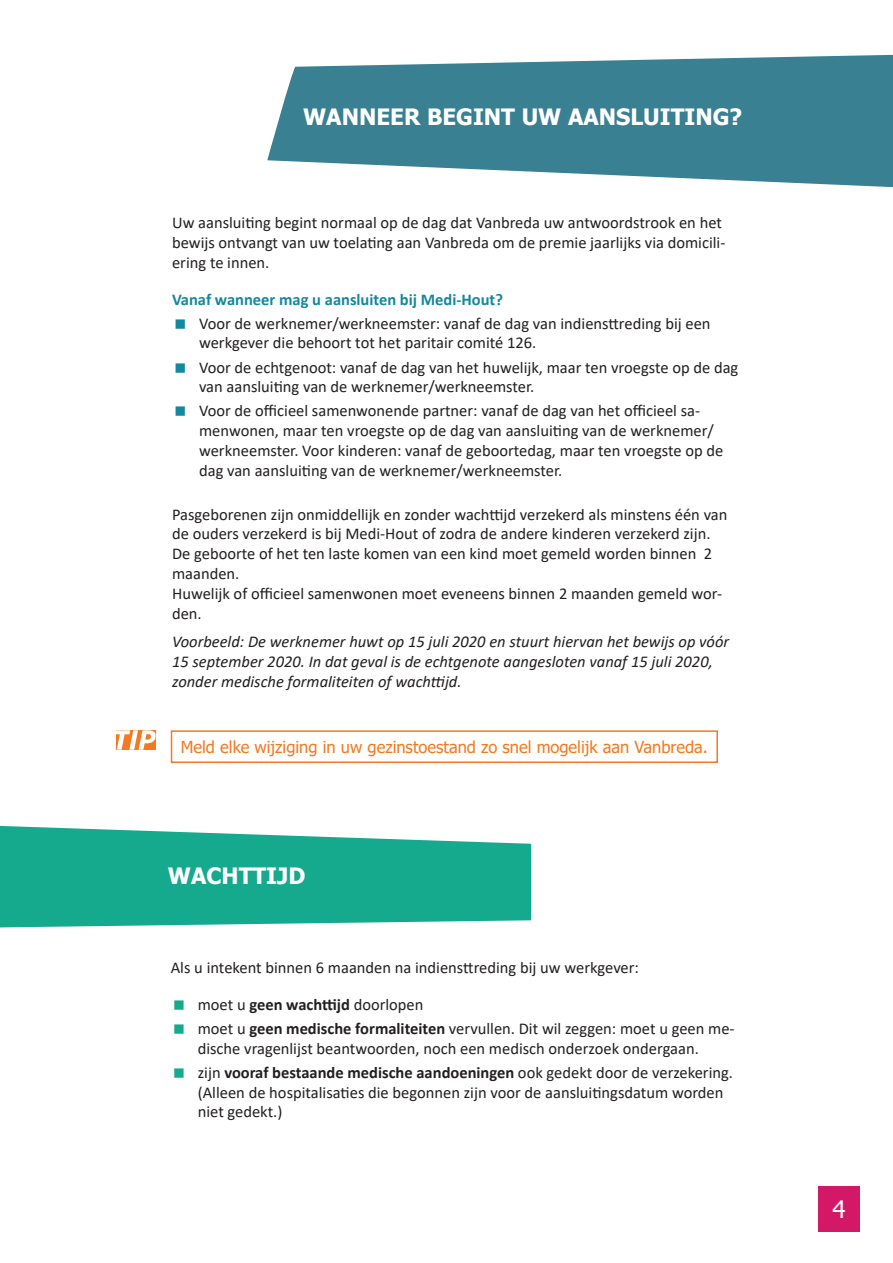
<style>
.page{position:relative;width:893px;height:1263px;background:#fff}
.page>*{position:absolute;margin:0;border:0;box-sizing:border-box;transform-origin:0 0}
.t1{font:24px "Tahoma";color:#fff}
.t2{font:700 22.5px "Tahoma";color:#fff}
.t3{font:16.5px/19.8px "Calibri";color:#231f20}
.t4{font:italic 16.5px/19.8px "Calibri";color:#231f20}
.t5{font:16.5px "Tahoma";color:#f47921}
.t6{font:700 16.5px "Calibri";color:#13889f}
.s1{font-weight:700}
</style>
<div class="page">
<svg style="left:267px;top:54px;width:626px;height:134px;fill:#398092"></svg>
<svg style="left:116px;top:730px;width:40px;height:20px"></svg>
<div style="left:171px;top:730px;width:547px;height:33px;border:2px solid #f47921"></div>
<svg style="left:0;top:826px;width:531px;height:101px;background:#30b39b"></svg>
<div style="left:818px;top:1186px;width:41px;height:46px;background:#d41868"></div>
<p class="t2" style="left:303px;top:101px;width:441px">WANNEER BEGINT UW AANSLUITING?</p>
<p class="t3" style="left:172px;top:212px;width:555px">Uw aansluiting begint normaal op de dag dat Vanbreda uw antwoordstrook en het bewijs ontvangt van uw toelating aan Vanbreda om de premie jaarlijks via domicili&shy;ëring te innen.</p>
<p class="t6" style="left:172px;top:287px;width:332px">Vanaf wanneer mag u aansluiten bij Medi-Hout?</p>
<p class="t3" style="left:199px;top:313px;width:513px">Voor de werknemer/werkneemster: vanaf de dag van indiensttreding bij een werkgever die behoort tot het paritair comité 126.</p>
<p class="t3" style="left:199px;top:357px;width:541px">Voor de echtgenoot: vanaf de dag van het huwelijk, maar ten vroegste op de dag van aansluiting van de werknemer/werkneemster.</p>
<p class="t3" style="left:199px;top:401px;width:526px">Voor de officieel samenwonende partner: vanaf de dag van het officieel sa&shy;menwonen, maar ten vroegste op de dag van aansluiting van de werknemer/ werkneemster. Voor kinderen: vanaf de geboortedag, maar ten vroegste op de dag van aansluiting van de werknemer/werkneemster.</p>
<p class="t3" style="left:172px;top:504px;width:557px">Pasgeborenen zijn onmiddellijk en zonder wachttijd verzekerd als minstens één van de ouders verzekerd is bij Medi-Hout of zodra de andere kinderen verzekerd zijn.<br>De geboorte of het ten laste komen van een kind moet gemeld worden binnen 2 maanden.<br>Huwelijk of officieel samenwonen moet eveneens binnen 2 maanden gemeld wor&shy;den.</p>
<p class="t4" style="left:172px;top:631px;width:559px">Voorbeeld: De werknemer huwt op 15 juli 2020 en stuurt hiervan het bewijs op vóór<br>15 september 2020. In dat geval is de echtgenote aangesloten vanaf 15 juli 2020, zonder medische formaliteiten of wachttijd.</p>
<p class="t5" style="left:181px;top:736px;width:529px">Meld elke wijziging in uw gezinstoestand zo snel mogelijk aan Vanbreda.</p>
<p class="t2" style="left:168px;top:860px;width:139px">WACHTTIJD</p>
<p class="t3" style="left:171px;top:957px;width:470px">Als u intekent binnen 6 maanden na indiensttreding bij uw werkgever:</p>
<p class="t3" style="left:198px;top:994px;width:227px">moet u <span class="s1">geen wachttijd</span> doorlopen</p>
<p class="t3" style="left:198px;top:1018px;width:538px">moet u <span class="s1">geen medische formaliteiten</span> vervullen. Dit wil zeggen: moet u geen me&shy;dische vragenlijst beantwoorden, noch een medisch onderzoek ondergaan.</p>
<p class="t3" style="left:198px;top:1062px;width:537px">zijn <span class="s1">vooraf bestaande medische aandoeningen</span> ook gedekt door de verzekering. (Alleen de hospitalisaties die begonnen zijn voor de aansluitingsdatum worden niet gedekt.)</p>
<p class="t1" style="left:832px;top:1193px;width:15px">4</p>
</div>
